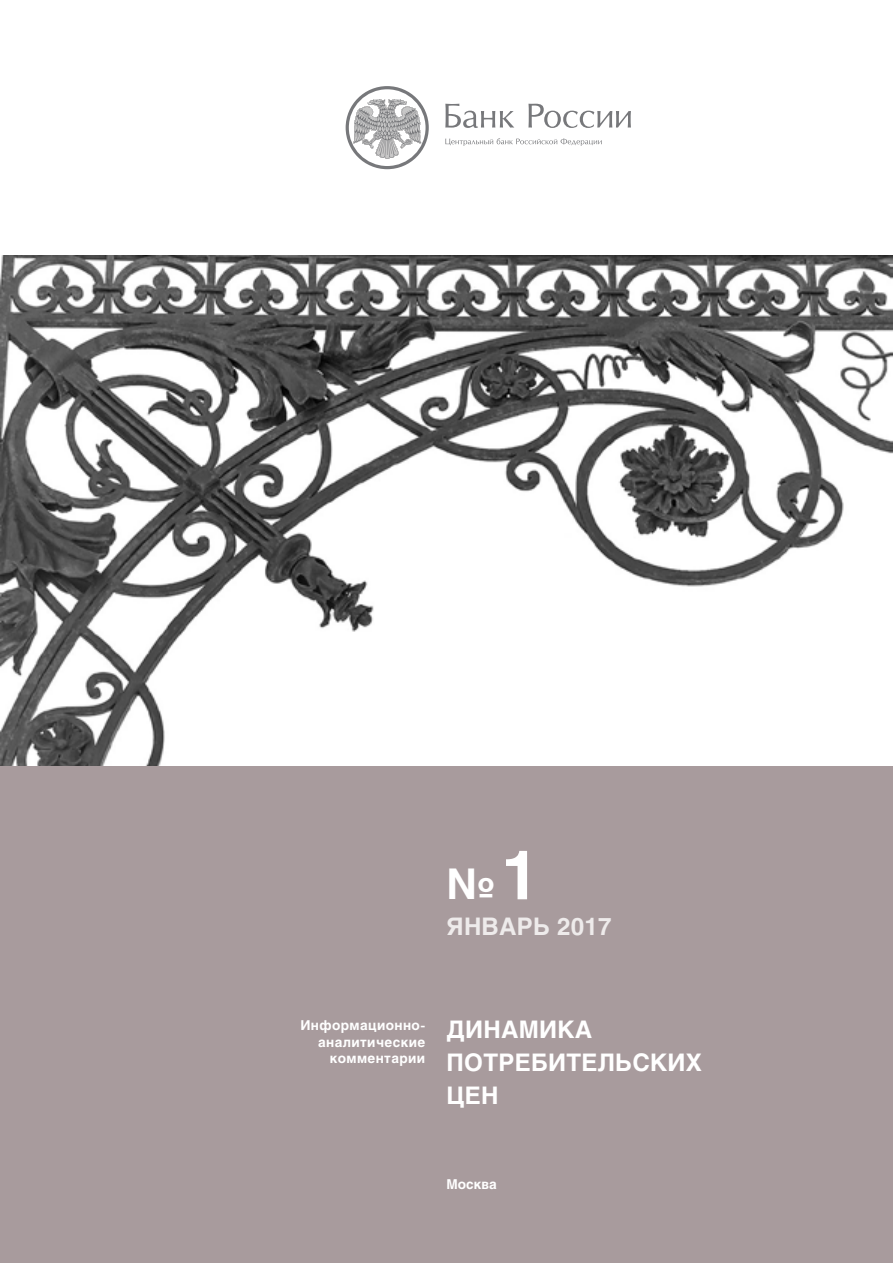
<style>
.page{position:relative;width:893px;height:1263px;background:#fff}
.page>*{position:absolute;margin:0;border:0;box-sizing:border-box;transform-origin:0 0}
.t1{font:700 42px "Helios";color:#fff}
.t2{font:700 24px/33px "Helios";letter-spacing:.01em;color:#fff}
.t3{font:700 24px "Helios";letter-spacing:.01em;color:#eeebeb}
.t4{font:700 13.5px/16.2px "Helios";letter-spacing:.03em;color:#fff;text-align:right}
.s1{font-size:67.5px}
</style>
<div class="page">
<div style="left:0;top:765px;width:893px;height:498px;background:#a89b9d"></div>
<svg style="left:445px;top:104px;width:69px;height:24px"></svg>
<svg style="left:528px;top:104px;width:103px;height:24px"></svg>
<svg style="left:445px;top:138px;width:157px;height:8px"></svg>
<svg style="left:346px;top:86px;width:83px;height:83px"></svg>
<img style="left:0;top:255px;width:893px;height:510px">
<h1 class="t1" style="left:446px;top:857px;width:94px">№<span class="s1">1</span></h1>
<h2 class="t3" style="left:447px;top:911px;width:167px">январь 2017</h2>
<p class="t4" style="left:300px;top:1017px;width:126px">Информационно&shy;аналитические комментарии</p>
<h2 class="t2" style="left:447px;top:1013px;width:257px">Динамика потребительских цен</h2>
<p class="t4" style="left:446px;top:1176px;width:52px">Москва</p>
</div>
